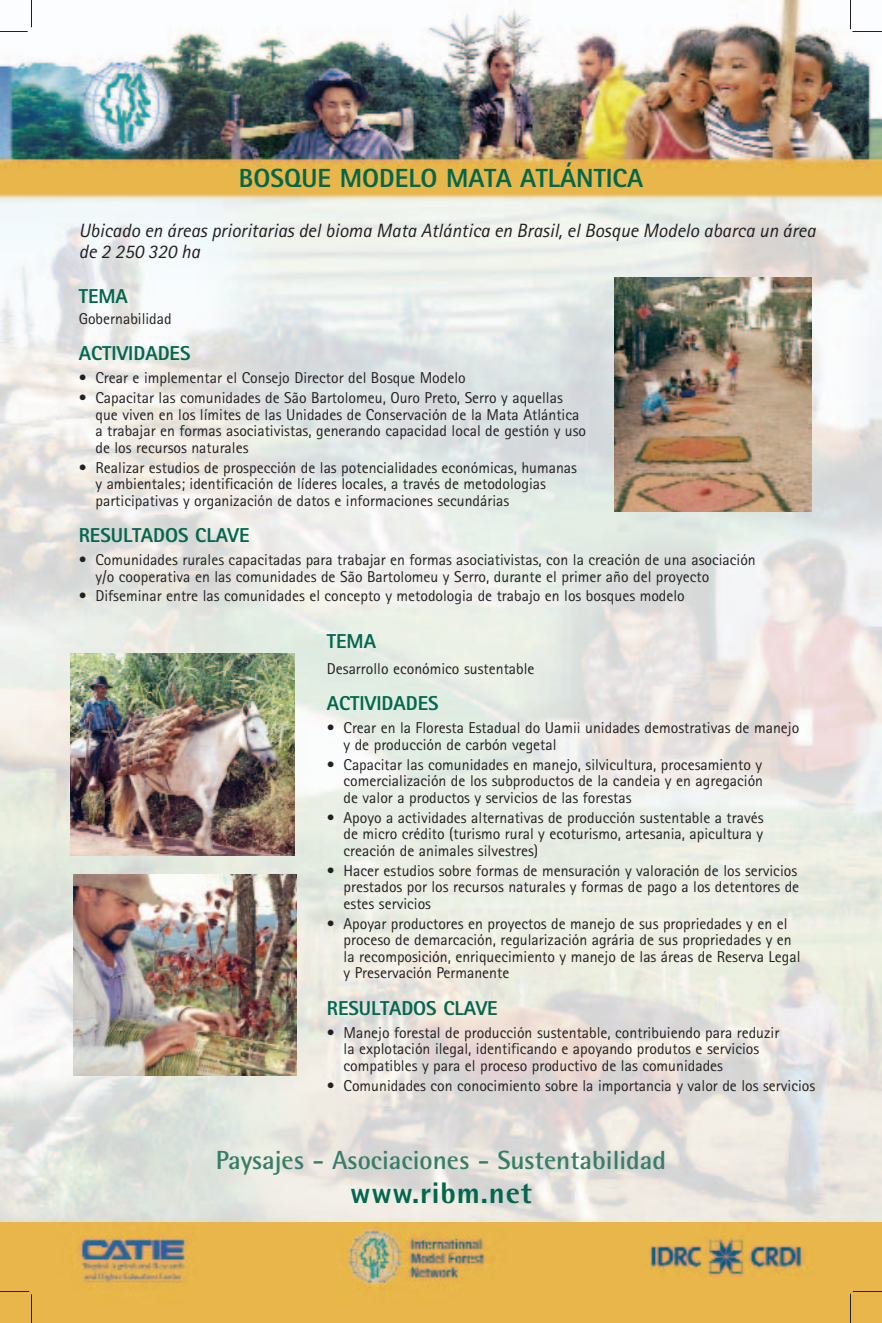
<style>
.page{position:relative;width:882px;height:1323px;background:#fff}
.page>*{position:absolute;margin:0;border:0;box-sizing:border-box;transform-origin:0 0}
.t1{font:800 29.75px "Rotis Semi Sans";letter-spacing:.03em;color:#01674d}
.t2{font:700 26.25px "Rotis Semi Sans";color:#377d67}
.t3{font:800 26.25px "Rotis Sans Serif";color:#01674d}
.t4{font:800 20.12px "Rotis Sans Serif";color:#01674d}
.t5{font:italic 19.25px/21px "Rotis Sans Serif";color:#231f20}
.t6{font:15.75px/16.6px "Rotis Sans Serif";color:#231f20}
</style>
<div class="page">
<img style="left:0;top:0;width:882px;height:1222px">
<img style="left:0;top:1222px;width:882px;height:100px">
<svg style="left:0;top:0;width:32px;height:32px"></svg>
<svg style="left:0;top:1291px;width:32px;height:32px"></svg>
<svg style="left:850px;top:1291px;width:32px;height:32px"></svg>
<svg style="left:850px;top:0;width:1px;height:29px"></svg>
<hr style="left:852px;top:31px;width:30px;height:1px;background:#231f20">
<img style="left:614px;top:277px;width:197px;height:235px">
<img style="left:71px;top:654px;width:223px;height:201px">
<img style="left:73px;top:874px;width:223px;height:202px">
<h2 class="t3" style="left:239px;top:168px;width:406px">BOSQUE MODELO MATA ATLÁNTICA</h2>
<p class="t5" style="left:79px;top:222px;width:738px">Ubicado en áreas prioritarias del bioma Mata Atlántica en Brasil, el Bosque Modelo abarca un área de 2 250 320 ha</p>
<p class="t4" style="left:79px;top:290px;width:51px">TEMA</p>
<p class="t6" style="left:79px;top:312px;width:94px">Gobernabilidad</p>
<p class="t4" style="left:79px;top:346px;width:113px">ACTIVIDADES</p>
<p class="t6" style="left:79px;top:371px;width:389px">• Crear e implementar el Consejo Director del Bosque Modelo</p>
<p class="t6" style="left:95px;top:391px;width:492px;text-indent:-17px">• Capacitar las comunidades de São Bartolomeu, Ouro Preto, Serro y aquellas que viven en los límites de las Unidades de Conservación de la Mata Atlántica a trabajar en formas asociativistas, generando capacidad local de gestión y uso de los recursos naturales</p>
<p class="t6" style="left:95px;top:461px;width:483px;text-indent:-17px">• Realizar estudios de prospección de las potencialidades económicas, humanas y ambientales; identificación de líderes locales, a través de metodologias participativas y organización de datos e informaciones secundárias</p>
<p class="t4" style="left:79px;top:528px;width:172px">RESULTADOS CLAVE</p>
<p class="t6" style="left:95px;top:553px;width:662px;text-indent:-17px">• Comunidades rurales capacitadas para trabajar en formas asociativistas, con la creación de una asociación y/o cooperativa en las comunidades de São Bartolomeu y Serro, durante el primer año del proyecto</p>
<p class="t6" style="left:79px;top:589px;width:608px">• Difseminar entre las comunidades el concepto y metodologia de trabajo en los bosques modelo</p>
<p class="t4" style="left:327px;top:634px;width:51px">TEMA</p>
<p class="t6" style="left:327px;top:662px;width:209px">Desarrollo económico sustentable</p>
<p class="t4" style="left:327px;top:696px;width:113px">ACTIVIDADES</p>
<p class="t6" style="left:344px;top:721px;width:457px;text-indent:-17px">• Crear en la Floresta Estadual do Uamii unidades demostrativas de manejo y de producción de carbón vegetal</p>
<p class="t6" style="left:344px;top:757px;width:421px;text-align:justify;text-indent:-17px">• Capacitar las comunidades en manejo, silvicultura, procesamiento y comercialización de los subproductos de la candeia y en agregación de valor a productos y servicios de las forestas</p>
<p class="t6" style="left:344px;top:810px;width:422px;text-align:justify;text-indent:-17px">• Apoyo a actividades alternativas de producción sustentable a través de micro crédito (turismo rural y ecoturismo, artesania, apicultura y creación de animales silvestres)</p>
<p class="t6" style="left:344px;top:864px;width:457px;text-indent:-17px">• Hacer estudios sobre formas de mensuración y valoración de los servicios prestados por los recursos naturales y formas de pago a los detentores de estes servicios</p>
<p class="t6" style="left:344px;top:917px;width:459px;text-indent:-17px">• Apoyar productores en proyectos de manejo de sus propriedades y en el proceso de demarcación, regularización agrária de sus propriedades y en la recomposición, enriquecimiento y manejo de las áreas de Reserva Legal y Preservación Permanente</p>
<p class="t4" style="left:327px;top:1001px;width:172px">RESULTADOS CLAVE</p>
<p class="t6" style="left:344px;top:1025px;width:437px;text-indent:-17px">• Manejo forestal de producción sustentable, contribuiendo para reduzir la explotación ilegal, identificando e apoyando produtos e servicios compatibles y para el proceso productivo de las comunidades</p>
<p class="t6" style="left:327px;top:1079px;width:490px">• Comunidades con conocimiento sobre la importancia y valor de los servicios</p>
<h2 class="t2" style="left:216px;top:1151px;width:452px">Paysajes - Asociaciones - Sustentabilidad</h2>
<h1 class="t1" style="left:350px;top:1182px;width:183px">www.ribm.net</h1>
</div>
